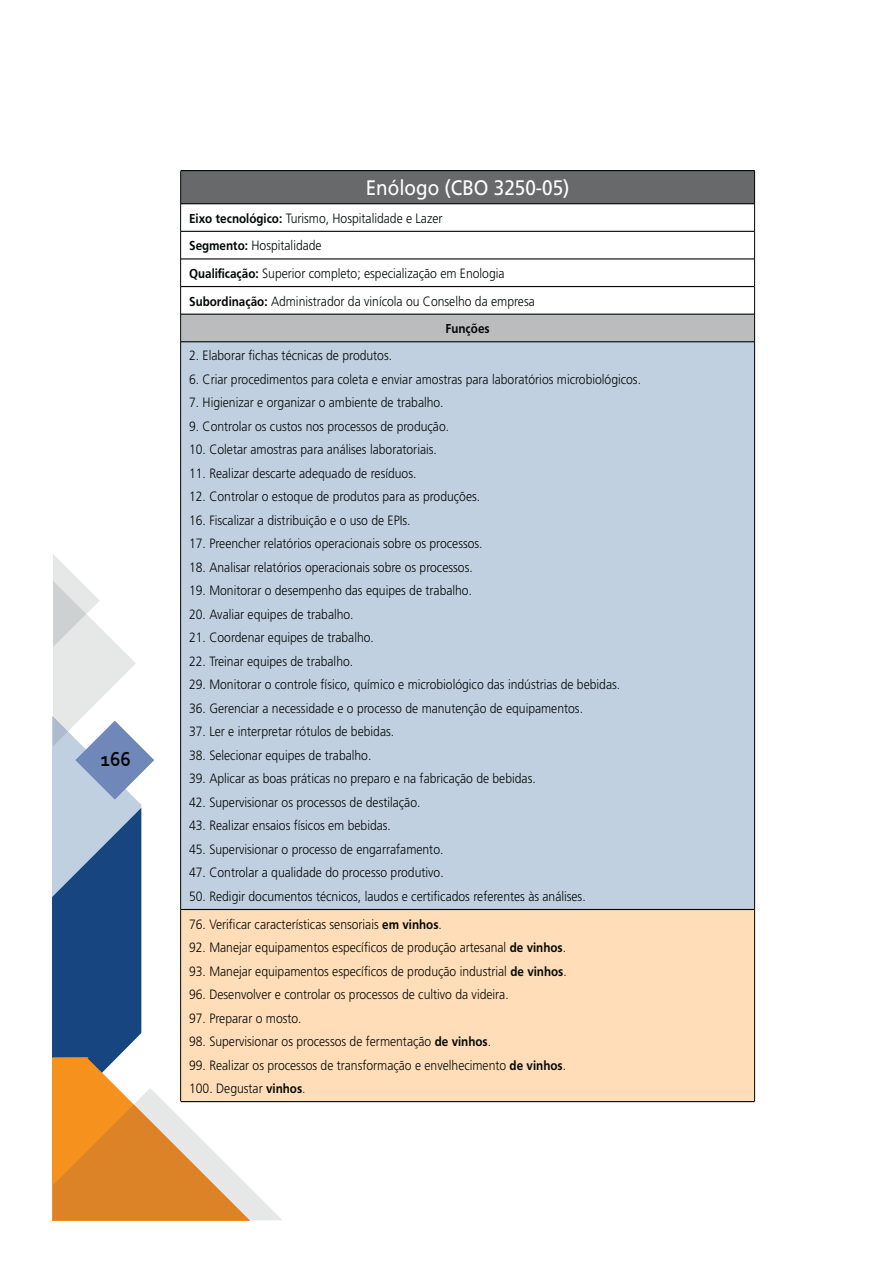
<style>
.page{position:relative;width:893px;height:1263px;background:#fff}
.page>*{position:absolute;margin:0;border:0;box-sizing:border-box;transform-origin:0 0}
.t1{font:21px "Frutiger";color:#fff;scale:.9 1}
.t2{font:700 21px "Corbel";color:#030806;scale:.9 1}
.t3{font:300 13.5px/23.5px "Frutiger";color:#030806;scale:.9 1}
.t4{font:700 13.5px "Frutiger";color:#030806;scale:.9 1}
.s1{font-weight:700}
</style>
<div class="page">
<svg style="left:53px;top:554px;width:230px;height:666px"></svg>
<div style="left:181px;top:171px;width:573px;height:33px;background:#67696b"></div>
<div style="left:181px;top:314px;width:573px;height:28px;background:#bbbcbe"></div>
<div style="left:181px;top:342px;width:573px;height:567px;background:#c1d0e1"></div>
<div style="left:181px;top:909px;width:573px;height:193px;background:#ffddb8"></div>
<hr style="left:181px;top:170px;width:574px;height:1px;background:#030806">
<hr style="left:181px;top:203px;width:573px;height:1px;background:#030806">
<hr style="left:181px;top:231px;width:573px;height:1px;background:#030806">
<hr style="left:181px;top:258px;width:573px;height:2px;background:#030806">
<hr style="left:181px;top:286px;width:573px;height:1px;background:#030806">
<hr style="left:181px;top:314px;width:573px;height:1px;background:#030806">
<hr style="left:181px;top:341px;width:573px;height:1px;background:#030806">
<hr style="left:181px;top:909px;width:573px;height:1px;background:#030806">
<hr style="left:181px;top:1101px;width:574px;height:1px;background:#030806">
<hr style="left:180px;top:171px;width:1px;height:33px;background:#030806">
<hr style="left:754px;top:171px;width:1px;height:33px;background:#030806">
<svg style="left:180px;top:204px;width:1px;height:138px"></svg>
<svg style="left:754px;top:204px;width:1px;height:138px"></svg>
<hr style="left:180px;top:342px;width:1px;height:567px;background:#030806">
<hr style="left:754px;top:342px;width:1px;height:567px;background:#030806">
<hr style="left:180px;top:909px;width:1px;height:192px;background:#030806">
<hr style="left:754px;top:909px;width:1px;height:192px;background:#030806">
<h1 class="t2" style="left:101px;top:750px;width:35px">166</h1>
<h1 class="t1" style="left:366px;top:179px;width:228px">Enólogo (CBO 3250-05)</h1>
<p class="t3" style="left:189px;top:207px;width:283px"><span class="s1">Eixo tecnológico:</span> Turismo, Hospitalidade e Lazer</p>
<p class="t3" style="left:189px;top:235px;width:149px"><span class="s1">Segmento:</span> Hospitalidade</p>
<p class="t3" style="left:189px;top:263px;width:352px"><span class="s1">Qualificação:</span> Superior completo; especialização em Enologia</p>
<p class="t3" style="left:189px;top:290px;width:386px"><span class="s1">Subordinação:</span> Administrador da vinícola ou Conselho da empresa</p>
<p class="t4" style="left:445px;top:323px;width:51px">Funções</p>
<p class="t3" style="left:189px;top:345px;width:227px">2. Elaborar fichas técnicas de produtos.</p>
<p class="t3" style="left:189px;top:368px;width:504px">6. Criar procedimentos para coleta e enviar amostras para laboratórios microbiológicos.</p>
<p class="t3" style="left:189px;top:392px;width:284px">7. Higienizar e organizar o ambiente de trabalho.</p>
<p class="t3" style="left:189px;top:415px;width:290px">9. Controlar os custos nos processos de produção.</p>
<p class="t3" style="left:189px;top:439px;width:277px">10. Coletar amostras para análises laboratoriais.</p>
<p class="t3" style="left:189px;top:462px;width:254px">11. Realizar descarte adequado de resíduos.</p>
<p class="t3" style="left:189px;top:486px;width:325px">12. Controlar o estoque de produtos para as produções.</p>
<p class="t3" style="left:189px;top:510px;width:248px">16. Fiscalizar a distribuição e o uso de EPIs.</p>
<p class="t3" style="left:189px;top:533px;width:328px">17. Preencher relatórios operacionais sobre os processos.</p>
<p class="t3" style="left:189px;top:557px;width:317px">18. Analisar relatórios operacionais sobre os processos.</p>
<p class="t3" style="left:189px;top:580px;width:316px">19. Monitorar o desempenho das equipes de trabalho.</p>
<p class="t3" style="left:189px;top:604px;width:184px">20. Avaliar equipes de trabalho.</p>
<p class="t3" style="left:189px;top:627px;width:207px">21. Coordenar equipes de trabalho.</p>
<p class="t3" style="left:189px;top:651px;width:184px">22. Treinar equipes de trabalho.</p>
<p class="t3" style="left:189px;top:674px;width:480px">29. Monitorar o controle físico, químico e microbiológico das indústrias de bebidas.</p>
<p class="t3" style="left:189px;top:698px;width:439px">36. Gerenciar a necessidade e o processo de manutenção de equipamentos.</p>
<p class="t3" style="left:189px;top:721px;width:229px">37. Ler e interpretar rótulos de bebidas.</p>
<p class="t3" style="left:189px;top:745px;width:204px">38. Selecionar equipes de trabalho.</p>
<p class="t3" style="left:189px;top:768px;width:387px">39. Aplicar as boas práticas no preparo e na fabricação de bebidas.</p>
<p class="t3" style="left:189px;top:792px;width:259px">42. Supervisionar os processos de destilação.</p>
<p class="t3" style="left:189px;top:815px;width:226px">43. Realizar ensaios físicos em bebidas.</p>
<p class="t3" style="left:189px;top:839px;width:284px">45. Supervisionar o processo de engarrafamento.</p>
<p class="t3" style="left:189px;top:862px;width:284px">47. Controlar a qualidade do processo produtivo.</p>
<p class="t3" style="left:189px;top:886px;width:442px">50. Redigir documentos técnicos, laudos e certificados referentes às análises.</p>
<p class="t3" style="left:189px;top:913px;width:282px">76. Verificar características sensoriais <span class="s1">em vinhos</span>.</p>
<p class="t3" style="left:189px;top:937px;width:420px">92. Manejar equipamentos específicos de produção artesanal <span class="s1">de vinhos</span>.</p>
<p class="t3" style="left:189px;top:960px;width:421px">93. Manejar equipamentos específicos de produção industrial <span class="s1">de vinhos</span>.</p>
<p class="t3" style="left:189px;top:984px;width:357px">96. Desenvolver e controlar os processos de cultivo da videira.</p>
<p class="t3" style="left:189px;top:1007px;width:127px">97. Preparar o mosto.</p>
<p class="t3" style="left:189px;top:1031px;width:337px">98. Supervisionar os processos de fermentação <span class="s1">de vinhos</span>.</p>
<p class="t3" style="left:189px;top:1054px;width:420px">99. Realizar os processos de transformação e envelhecimento <span class="s1">de vinhos</span>.<br>100. Degustar <span class="s1">vinhos</span>.</p>
</div>
